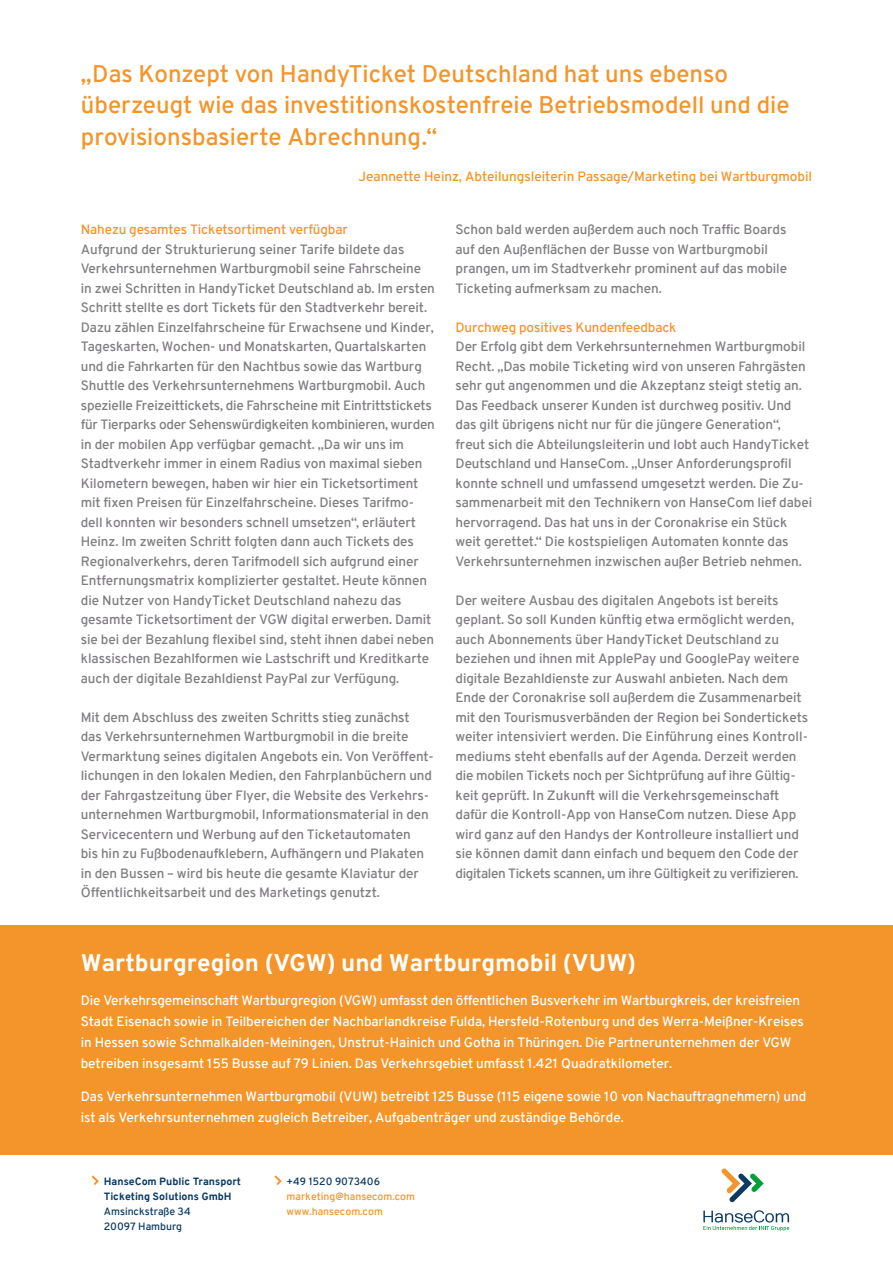
<style>
.page{position:relative;width:893px;height:1263px;background:#fff}
.page>*{position:absolute;margin:0;border:0;box-sizing:border-box;transform-origin:0 0}
.t1{font:24px/31.5px "Overpass";color:#f4952b}
.t2{font:700 24px "Overpass";color:#fff}
.t3{font:13.5px/19.5px "Overpass";letter-spacing:-.005em;color:#817e82}
.t4{font:13.5px/21px "Overpass";letter-spacing:-.005em;color:#fff}
.t5{font:13.5px "Overpass";letter-spacing:-.01em;color:#f4952b}
.t6{font:700 10.5px/15px "Overpass";color:#0c3a63}
.t7{font:10.5px/15px "Overpass";color:#0c3a63}
.t8{font:10.5px/15px "Overpass";color:#f4952b}
</style>
<div class="page">
<svg style="left:92px;top:1175px;width:7px;height:10px"></svg>
<svg style="left:275px;top:1175px;width:7px;height:10px"></svg>
<div style="left:0;top:925px;width:893px;height:229px;background:#f4952b"></div>
<svg style="left:721px;top:1168px;width:43px;height:34px"></svg>
<svg style="left:703px;top:1210px;width:86px;height:21px"></svg>
<h1 class="t1" style="left:81px;top:58px;width:710px">„Das Konzept von HandyTicket Deutschland hat uns ebenso überzeugt wie das investitionskostenfreie Betriebsmodell und die provisionsbasierte Abrechnung.“</h1>
<p class="t5" style="left:358px;top:168px;width:455px">Jeannette Heinz, Abteilungsleiterin Passage/Marketing bei Wartburgmobil</p>
<p class="t5" style="left:81px;top:221px;width:269px">Nahezu gesamtes Ticketsortiment verfügbar</p>
<p class="t3" style="left:81px;top:239px;width:356px">Aufgrund der Strukturierung seiner Tarife bildete das Verkehrsunternehmen Wartburgmobil seine Fahrscheine in zwei Schritten in HandyTicket Deutschland ab. Im ersten Schritt stellte es dort Tickets für den Stadtverkehr bereit.<br>Dazu zählen Einzelfahrscheine für Erwachsene und Kinder, Tageskarten, Wochen- und Monatskarten, Quartalskarten und die Fahrkarten für den Nachtbus sowie das Wartburg Shuttle des Verkehrsunternehmens Wartburgmobil. Auch spezielle Freizeittickets, die Fahrscheine mit Eintrittstickets für Tierparks oder Sehenswürdigkeiten kombinieren, wurden in der mobilen App verfügbar gemacht. „Da wir uns im Stadtverkehr immer in einem Radius von maximal sieben Kilometern bewegen, haben wir hier ein Ticketsortiment mit fixen Preisen für Einzelfahrscheine. Dieses Tarifmo&shy;dell konnten wir besonders schnell umsetzen“, erläutert Heinz. Im zweiten Schritt folgten dann auch Tickets des Regionalverkehrs, deren Tarifmodell sich aufgrund einer Entfernungsmatrix komplizierter gestaltet. Heute können die Nutzer von HandyTicket Deutschland nahezu das gesamte Ticketsortiment der VGW digital erwerben. Damit sie bei der Bezahlung flexibel sind, steht ihnen dabei neben klassischen Bezahlformen wie Lastschrift und Kreditkarte auch der digitale Bezahldienst PayPal zur Verfügung.</p>
<p class="t3" style="left:81px;top:707px;width:355px">Mit dem Abschluss des zweiten Schritts stieg zunächst das Verkehrsunternehmen Wartburgmobil in die breite Vermarktung seines digitalen Angebots ein. Von Veröffent&shy;lichungen in den lokalen Medien, den Fahrplanbüchern und der Fahrgastzeitung über Flyer, die Website des Verkehrs&shy;unternehmen Wartburgmobil, Informationsmaterial in den Servicecentern und Werbung auf den Ticketautomaten<br>bis hin zu Fußbodenaufklebern, Aufhängern und Plakaten in den Bussen – wird bis heute die gesamte Klaviatur der Öffentlichkeitsarbeit und des Marketings genutzt.</p>
<p class="t3" style="left:455px;top:220px;width:333px">Schon bald werden außerdem auch noch Traffic Boards auf den Außenflächen der Busse von Wartburgmobil prangen, um im Stadtverkehr prominent auf das mobile Ticketing aufmerksam zu machen.</p>
<p class="t5" style="left:455px;top:319px;width:223px">Durchweg positives Kundenfeedback</p>
<p class="t3" style="left:455px;top:337px;width:358px">Der Erfolg gibt dem Verkehrsunternehmen Wartburgmobil Recht. „Das mobile Ticketing wird von unseren Fahrgästen sehr gut angenommen und die Akzeptanz steigt stetig an.<br>Das Feedback unserer Kunden ist durchweg positiv. Und das gilt übrigens nicht nur für die jüngere Generation“, freut sich die Abteilungsleiterin und lobt auch HandyTicket Deutschland und HanseCom. „Unser Anforderungsprofil konnte schnell und umfassend umgesetzt werden. Die Zu&shy;sammenarbeit mit den Technikern von HanseCom lief dabei hervorragend. Das hat uns in der Coronakrise ein Stück weit gerettet.“ Die kostspieligen Automaten konnte das Verkehrsunternehmen inzwischen außer Betrieb nehmen.</p>
<p class="t3" style="left:455px;top:590px;width:354px">Der weitere Ausbau des digitalen Angebots ist bereits geplant. So soll Kunden künftig etwa ermöglicht werden, auch Abonnements über HandyTicket Deutschland zu beziehen und ihnen mit ApplePay und GooglePay weitere digitale Bezahldienste zur Auswahl anbieten. Nach dem Ende der Coronakrise soll außerdem die Zusammenarbeit mit den Tourismusverbänden der Region bei Sondertickets weiter intensiviert werden. Die Einführung eines Kontroll&shy;mediums steht ebenfalls auf der Agenda. Derzeit werden die mobilen Tickets noch per Sichtprüfung auf ihre Gültig&shy;keit geprüft. In Zukunft will die Verkehrsgemeinschaft dafür die Kontroll-App von HanseCom nutzen. Diese App wird ganz auf den Handys der Kontrolleure installiert und sie können damit dann einfach und bequem den Code der digitalen Tickets scannen, um ihre Gültigkeit zu verifizieren.</p>
<h1 class="t2" style="left:81px;top:948px;width:557px">Wartburgregion (VGW) und Wartburgmobil (VUW)</h1>
<p class="t4" style="left:81px;top:989px;width:724px">Die Verkehrsgemeinschaft Wartburgregion (VGW) umfasst den öffentlichen Busverkehr im Wartburgkreis, der kreisfreien Stadt Eisenach sowie in Teilbereichen der Nachbarlandkreise Fulda, Hersfeld-Rotenburg und des Werra-Meißner-Kreises in Hessen sowie Schmalkalden-Meiningen, Unstrut-Hainich und Gotha in Thüringen. Die Partnerunternehmen der VGW betreiben insgesamt 155 Busse auf 79 Linien. Das Verkehrsgebiet umfasst 1.421 Quadratkilometer.</p>
<p class="t4" style="left:81px;top:1086px;width:727px">Das Verkehrsunternehmen Wartburgmobil (VUW) betreibt 125 Busse (115 eigene sowie 10 von Nachauftragnehmern) und ist als Verkehrsunternehmen zugleich Betreiber, Aufgabenträger und zuständige Behörde.</p>
<p class="t6" style="left:104px;top:1174px;width:139px">HanseCom Public Transport<br>Ticketing Solutions GmbH</p>
<p class="t7" style="left:104px;top:1204px;width:89px">Amsinckstraße 34<br>20097 Hamburg</p>
<p class="t7" style="left:287px;top:1174px;width:95px">+49 1520 9073406</p>
<p class="t8" style="left:287px;top:1189px;width:130px">marketing@hansecom.com www.hansecom.com</p>
</div>
